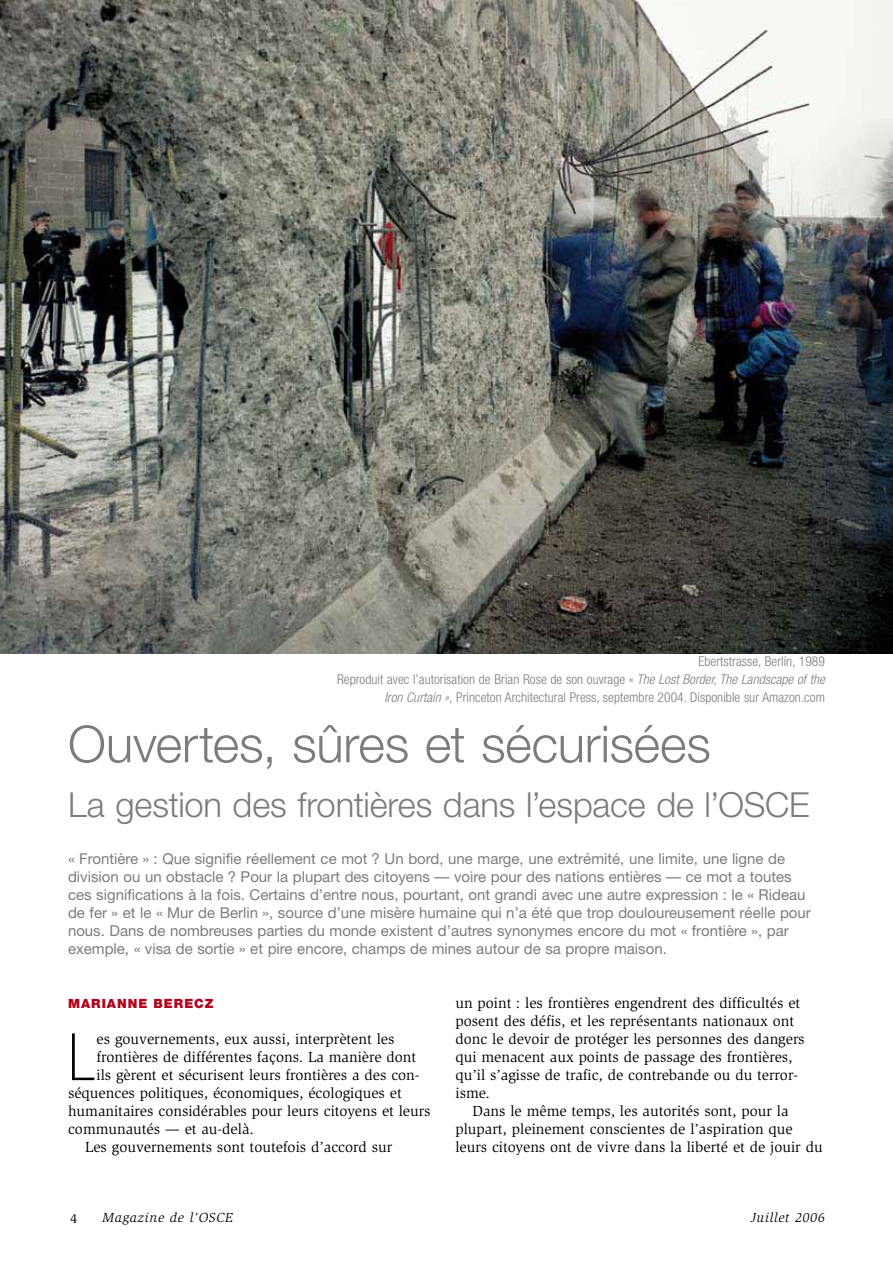
<style>
.page{position:relative;width:893px;height:1263px;background:#fff}
.page>*{position:absolute;margin:0;border:0;box-sizing:border-box;transform-origin:0 0}
.t1{font:100 condensed 65.4px "Helvetica Neue";color:#000}
.t2{font:300 51px "Helvetica Neue";letter-spacing:-.01em;color:#7b7c7e}
.t3{font:300 34.5px "Helvetica Neue";letter-spacing:-.005em;color:#7b7c7e}
.t4{font:15px/18px "Slimbach";color:#000}
.t5{font:15px/18px "Helvetica Neue";color:#7b7c7e}
.t6{font:300 condensed 13.5px/18px "Helvetica Neue";letter-spacing:.005em;color:#7b7c7e;text-align:right}
.t7{font:italic 13.5px "Slimbach";letter-spacing:.05em;color:#000}
.t8{font:13.5px "Slimbach";color:#000}
.t9{font:900 12.75px "Helvetica Neue";letter-spacing:.08em;color:#af071f}
.s1{font-style:italic}
</style>
<div class="page">
<img style="left:0;top:0;width:893px;height:653px">
<p class="t6" style="left:337px;top:653px;width:489px">Ebertstrasse, Berlín, 1989<br>Reproduit avec l’autorisation de Brian Rose de son ouvrage « <span class="s1">The Lost Border, The Landscape of the<br>Iron Curtain »,</span> Princeton Architectural Press, septembre 2004. Disponible sur Amazon.com</p>
<h2 class="t2" style="left:68px;top:726px;width:644px">Ouvertes, sûres et sécurisées</h2>
<h3 class="t3" style="left:68px;top:792px;width:743px">La gestion des frontières dans l’espace de l’OSCE</h3>
<p class="t5" style="left:68px;top:851px;width:744px">« Frontière » : Que signifie réellement ce mot ? Un bord, une marge, une extrémité, une limite, une ligne de division ou un obstacle ? Pour la plupart des citoyens — voire pour des nations entières — ce mot a toutes ces significations à la fois. Certains d’entre nous, pourtant, ont grandi avec une autre expression : le « Rideau de fer » et le « Mur de Berlin », source d’une misère humaine qui n’a été que trop douloureusement réelle pour nous. Dans de nombreuses parties du monde existent d’autres synonymes encore du mot « frontière », par exemple, « visa de sortie » et pire encore, champs de mines autour de sa propre maison.</p>
<p class="t9" style="left:68px;top:999px;width:147px">MARIANNE BERECZ</p>
<h1 class="t1" style="left:68px;top:1033px;width:29px">L</h1>
<p class="t4" style="left:97px;top:1031px;width:299px">es gouvernements, eux aussi, interprètent les</p>
<p class="t4" style="left:97px;top:1049px;width:321px">frontières de différentes façons. La manière dont</p>
<p class="t4" style="left:97px;top:1067px;width:325px">ils gèrent et sécurisent leurs frontières a des con-</p>
<p class="t4" style="left:68px;top:1085px;width:335px">séquences politiques, économiques, écologiques et</p>
<p class="t4" style="left:68px;top:1103px;width:364px">humanitaires considérables pour leurs citoyens et leurs</p>
<p class="t4" style="left:68px;top:1121px;width:187px">communautés — et au-delà.</p>
<p class="t4" style="left:85px;top:1139px;width:309px">Les gouvernements sont toutefois d’accord sur</p>
<p class="t4" style="left:455px;top:995px;width:351px">un point : les frontières engendrent des difficultés et posent des défis, et les représentants nationaux ont donc le devoir de protéger les personnes des dangers qui menacent aux points de passage des frontières, qu’il s’agisse de trafic, de contrebande ou du terror&shy;isme.</p>
<p class="t4" style="left:455px;top:1103px;width:369px;text-indent:17px">Dans le même temps, les autorités sont, pour la plupart, pleinement conscientes de l’aspiration que leurs citoyens ont de vivre dans la liberté et de jouir du</p>
<p class="t8" style="left:71px;top:1213px;width:8px">4</p>
<p class="t7" style="left:103px;top:1212px;width:131px">Magazine de l’OSCE</p>
<p class="t7" style="left:751px;top:1212px;width:76px">Juillet 2006</p>
</div>
